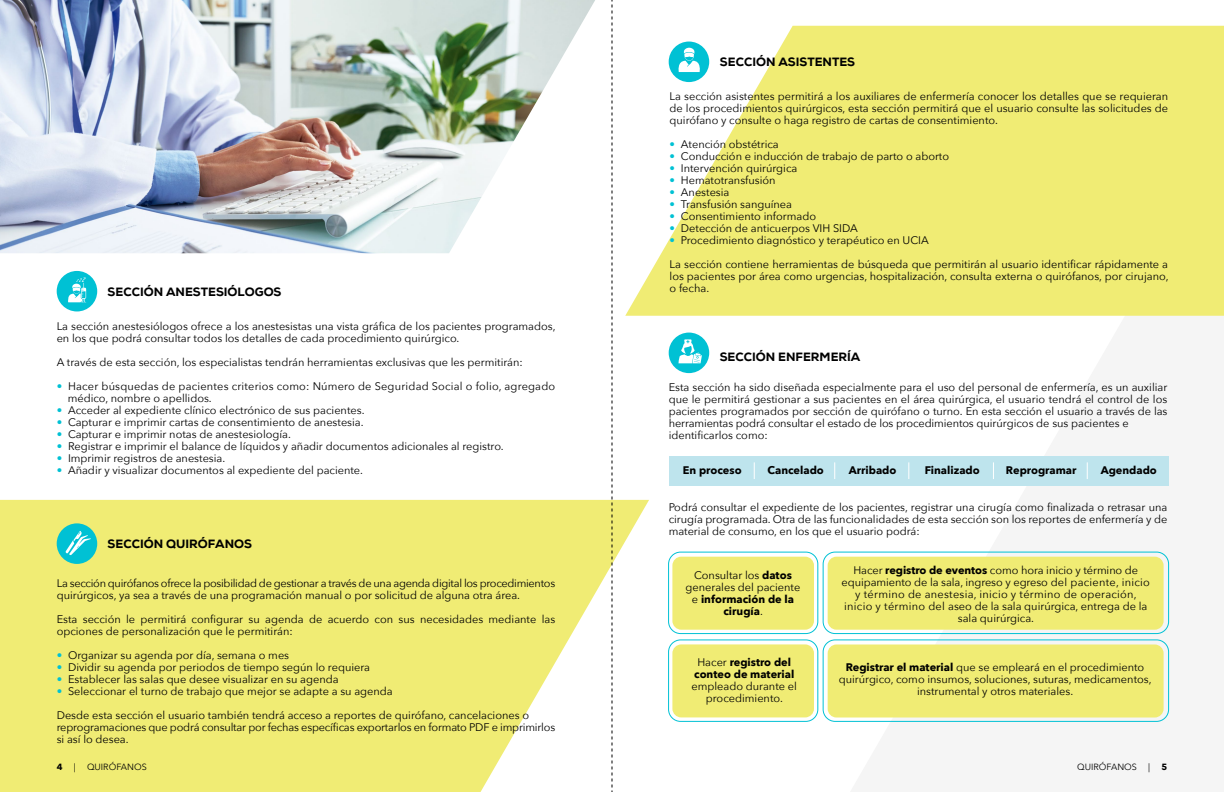
<style>
.page{position:relative;width:1224px;height:792px;background:#fff}
.page>*{position:absolute;margin:0;border:0;box-sizing:border-box;transform-origin:0 0}
.t1{font:800 12px "Nexa";color:#000}
.t2{font:11px/12px "Avenir Next";color:#000}
.t3{font:11px/12px "Avenir Next";letter-spacing:-.025em;color:#000}
.t4{font:11px/12px "Avenir Next";letter-spacing:.02em;color:#000}
.t5{font:700 11px/12px "Avenir Next";color:#000}
.t6{font:9px "Avenir Next";color:#000}
.t7{font:700 9px "Avenir Next";color:#000}
.s1{color:#00c1d4}
.s2{font-weight:700}
.s3{font-weight:400}
</style>
<div class="page">
<svg style="left:850px;top:551px;width:320px;height:171px;fill:#f5f5f5"></svg>
<img style="left:0;top:0;width:595px;height:253px">
<svg style="left:0;top:500px;width:649px;height:292px;background:#f1ee85"></svg>
<div style="left:57px;top:271px;width:40px;height:40px;background:#00c1d4;border-radius:50%"></div>
<svg style="left:68px;top:277px;width:18px;height:25px"></svg>
<div style="left:57px;top:523px;width:40px;height:41px;background:#00c1d4;border-radius:50%"></div>
<svg style="left:65px;top:531px;width:26px;height:24px"></svg>
<svg style="left:625px;top:26px;width:599px;height:290px;background:#f2ee87"></svg>
<div style="left:669px;top:333px;width:40px;height:40px;background:#00c1d4;border-radius:50%"></div>
<svg style="left:678px;top:339px;width:24px;height:24px"></svg>
<svg style="left:612px;top:0;width:1px;height:792px"></svg>
<div style="left:672px;top:557px;width:142px;height:73px;background:#f0ec74;border-radius:9px"></div>
<div style="left:828px;top:557px;width:336px;height:73px;background:#f0ec74;border-radius:9px"></div>
<div style="left:668px;top:552px;width:150px;height:82px;border:1px solid #00c1d4;border-radius:12px"></div>
<div style="left:672px;top:644px;width:142px;height:73px;background:#f0ec74;border-radius:9px"></div>
<div style="left:668px;top:639px;width:150px;height:83px;border:1px solid #00c1d4;border-radius:12px"></div>
<div style="left:823px;top:552px;width:346px;height:82px;border:1px solid #00c1d4;border-radius:12px"></div>
<div style="left:828px;top:645px;width:336px;height:73px;background:#f0ec74;border-radius:9px"></div>
<div style="left:823px;top:639px;width:346px;height:83px;border:1px solid #00c1d4;border-radius:12px"></div>
<div style="left:669px;top:456px;width:500px;height:30px;background:#bee4ed"></div>
<svg style="left:754px;top:462px;width:1px;height:17px"></svg>
<svg style="left:834px;top:462px;width:1px;height:17px"></svg>
<svg style="left:908px;top:462px;width:1px;height:17px"></svg>
<svg style="left:993px;top:462px;width:1px;height:17px"></svg>
<svg style="left:1087px;top:462px;width:1px;height:17px"></svg>
<div style="left:669px;top:42px;width:40px;height:40px;background:#00c1d4;border-radius:50%"></div>
<svg style="left:678px;top:48px;width:22px;height:24px"></svg>
<p class="t1" style="left:108px;top:284px;width:175px">SECCIÓN ANESTESIÓLOGOS</p>
<p class="t2" style="left:57px;top:319px;width:500px">La sección anestesiólogos ofrece a los anestesistas una vista gráfica de los pacientes programados, en los que podrá consultar todos los detalles de cada procedimiento quirúrgico.</p>
<p class="t2" style="left:57px;top:355px;width:468px">A través de esta sección, los especialistas tendrán herramientas exclusivas que les permitirán:</p>
<p class="t4" style="left:68px;top:379px;width:489px;text-indent:-11px"><span class="s1">•</span> Hacer búsquedas de pacientes criterios como: Número de Seguridad Social o folio, agregado médico, nombre o apellidos.</p>
<p class="t2" style="left:57px;top:403px;width:309px"><span class="s1">•</span> Acceder al expediente clínico electrónico de sus pacientes.</p>
<p class="t2" style="left:57px;top:415px;width:308px"><span class="s1">•</span> Capturar e imprimir cartas de consentimiento de anestesia.</p>
<p class="t2" style="left:57px;top:427px;width:236px"><span class="s1">•</span> Capturar e imprimir notas de anestesiología.</p>
<p class="t2" style="left:57px;top:439px;width:449px"><span class="s1">•</span> Registrar e imprimir el balance de líquidos y añadir documentos adicionales al registro.</p>
<p class="t2" style="left:57px;top:451px;width:170px"><span class="s1">•</span> Imprimir registros de anestesia.</p>
<p class="t2" style="left:57px;top:463px;width:308px"><span class="s1">•</span> Añadir y visualizar documentos al expediente del paciente.</p>
<p class="t1" style="left:108px;top:536px;width:146px">SECCIÓN QUIRÓFANOS</p>
<p class="t3" style="left:57px;top:576px;width:500px">La sección quirófanos ofrece la posibilidad de gestionar a través de una agenda digital los procedimientos quirúrgicos, ya sea a través de una programación manual o por solicitud de alguna otra área.</p>
<p class="t2" style="left:57px;top:612px;width:500px">Esta sección le permitirá configurar su agenda de acuerdo con sus necesidades mediante las opciones de personalización que le permitirán:</p>
<p class="t2" style="left:57px;top:648px;width:234px"><span class="s1">•</span> Organizar su agenda por día, semana o mes</p>
<p class="t2" style="left:57px;top:660px;width:315px"><span class="s1">•</span> Dividir su agenda por periodos de tiempo según lo requiera</p>
<p class="t2" style="left:57px;top:672px;width:284px"><span class="s1">•</span> Establecer las salas que desee visualizar en su agenda</p>
<p class="t2" style="left:57px;top:678px;width:474px;line-height:24px"><span class="s1">•</span> Seleccionar el turno de trabajo que mejor se adapte a su agenda<br>Desde esta sección el usuario también tendrá acceso a reportes de quirófano, cancelaciones o</p>
<p class="t2" style="left:57px;top:720px;width:500px">reprogramaciones que podrá consultar por fechas específicas exportarlos en formato PDF e imprimirlos si así lo desea.</p>
<p class="t7" style="left:57px;top:760px;width:7px">4</p>
<p class="t6" style="left:74px;top:760px;width:3px">|</p>
<p class="t6" style="left:87px;top:760px;width:61px">QUIRÓFANOS</p>
<p class="t1" style="left:720px;top:54px;width:137px">SECCIÓN ASISTENTES</p>
<p class="t2" style="left:670px;top:90px;width:500px;text-align:justify">La sección asistentes permitirá a los auxiliares de enfermería conocer los detalles que se requieran de los procedimientos quirúrgicos, esta sección permitirá que el usuario consulte las solicitudes de quirófano y consulte o haga registro de cartas de consentimiento.</p>
<p class="t2" style="left:670px;top:138px;width:111px"><span class="s1">•</span> Atención obstétrica</p>
<p class="t2" style="left:670px;top:150px;width:281px"><span class="s1">•</span> Conducción e inducción de trabajo de parto o aborto</p>
<p class="t2" style="left:670px;top:162px;width:129px"><span class="s1">•</span> Intervención quirúrgica</p>
<p class="t2" style="left:670px;top:174px;width:108px"><span class="s1">•</span> Hematotransfusión</p>
<p class="t2" style="left:670px;top:186px;width:61px"><span class="s1">•</span> Anestesia</p>
<p class="t2" style="left:670px;top:198px;width:124px"><span class="s1">•</span> Transfusión sanguínea</p>
<p class="t2" style="left:670px;top:210px;width:148px"><span class="s1">•</span> Consentimiento informado</p>
<p class="t2" style="left:670px;top:222px;width:190px"><span class="s1">•</span> Detección de anticuerpos VIH SIDA</p>
<p class="t2" style="left:670px;top:228px;width:500px;line-height:24px"><span class="s1">•</span> Procedimiento diagnóstico y terapéutico en UCIA<br>La sección contiene herramientas de búsqueda que permitirán al usuario identificar rápidamente a</p>
<p class="t2" style="left:670px;top:270px;width:500px">los pacientes por área como urgencias, hospitalización, consulta externa o quirófanos, por cirujano, o fecha.</p>
<p class="t1" style="left:720px;top:349px;width:142px">SECCIÓN ENFERMERÍA</p>
<p class="t2" style="left:669px;top:381px;width:500px">Esta sección ha sido diseñada especialmente para el uso del personal de enfermería, es un auxiliar que le permitirá gestionar a sus pacientes en el área quirúrgica, el usuario tendrá el control de los pacientes programados por sección de quirófano o turno. En esta sección el usuario a través de las herramientas podrá consultar el estado de los procedimientos quirúrgicos de sus pacientes e identificarlos como:</p>
<p class="t5" style="left:683px;top:464px;width:60px">En proceso</p>
<p class="t5" style="left:768px;top:464px;width:58px">Cancelado</p>
<p class="t5" style="left:849px;top:464px;width:49px">Arribado</p>
<p class="t5" style="left:925px;top:464px;width:56px">Finalizado</p>
<p class="t5" style="left:1006px;top:464px;width:72px">Reprogramar</p>
<p class="t5" style="left:1101px;top:464px;width:58px">Agendado</p>
<p class="t2" style="left:669px;top:501px;width:500px;text-align:justify">Podrá consultar el expediente de los pacientes, registrar una cirugía como finalizada o retrasar una cirugía programada. Otra de las funcionalidades de esta sección son los reportes de enfermería y de material de consumo, en los que el usuario podrá:</p>
<p class="t2" style="left:686px;top:569px;width:116px;text-align:center">Consultar los <span class="s2">datos </span>generales del paciente e <span class="s2">información de la cirugía</span>.</p>
<p class="t2" style="left:842px;top:563px;width:310px;text-align:center">Hacer <span class="s2">registro de eventos</span> como hora inicio y término de equipamiento de la sala, ingreso y egreso del paciente, inicio y término de anestesia, inicio y término de operación, inicio y término del aseo de la sala quirúrgica, entrega de la sala quirúrgica.</p>
<p class="t2" style="left:839px;top:661px;width:314px;text-align:center"><span class="s2">Registrar el material</span> que se empleará en el procedimiento quirúrgico, como insumos, soluciones, suturas, medicamentos, instrumental y otros materiales.</p>
<p class="t5" style="left:694px;top:656px;width:102px"><span class="s3">Hacer</span> registro del conteo de material</p>
<p class="t2" style="left:692px;top:680px;width:107px;text-align:center">empleado durante el procedimiento.</p>
<p class="t6" style="left:1077px;top:760px;width:61px">QUIRÓFANOS</p>
<p class="t6" style="left:1148px;top:760px;width:21px">| <span class="s2">5</span></p>
</div>
